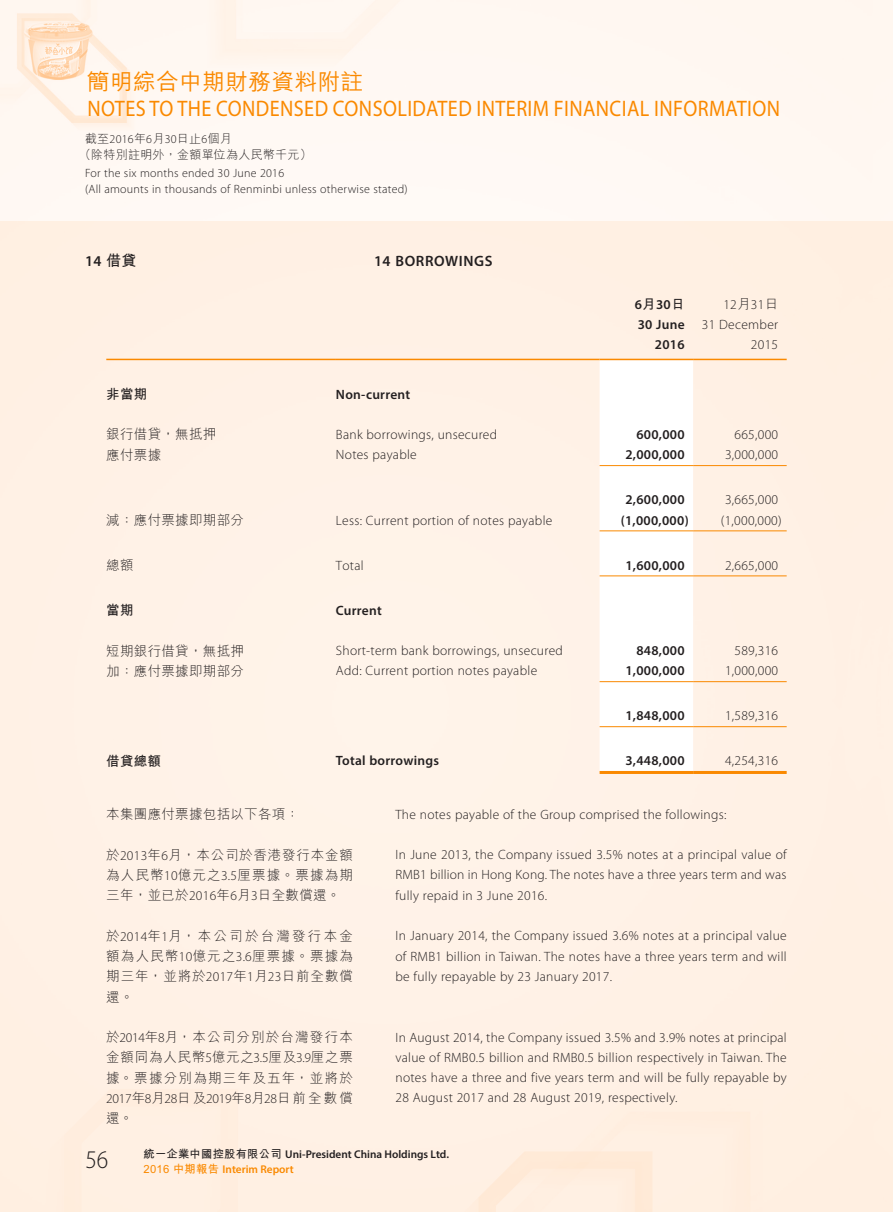
<style>
.page{position:relative;width:893px;height:1212px;background:#fff}
.page>*{position:absolute;margin:0;border:0;box-sizing:border-box;transform-origin:0 0}
.t1{font:300 semi-condensed 25.5px "Myriad Pro";color:#231f20}
.t2{font:22.5px "Myriad Pro";letter-spacing:.02em;color:#fa8900;scale:.9 1}
.t3{font:500 22.5px "M Hei HK";letter-spacing:.025em;color:#fa8900}
.t4{font:600 15px "Myriad Pro";color:#231f20}
.t5{font:300 13.5px/20.2px "Myriad Pro";letter-spacing:.02em;color:#231f20;text-align:justify}
.t6{font:300 13.5px/20.2px "M Hei HK";letter-spacing:.06em;color:#231f20;text-align:justify}
.t7{font:600 13.5px/20.2px "Myriad Pro";letter-spacing:.02em;color:#231f20;text-align:right}
.t8{font:300 13.5px "M Hei HK";letter-spacing:.02em;color:#231f20}
.t9{font:300 13.5px "Myriad Pro";letter-spacing:-.02em;color:#231f20}
.t10{font:700 13.5px "M Hei HK";letter-spacing:.02em;color:#231f20}
.t11{font:300 12px/16.5px "Myriad Pro";letter-spacing:.02em;color:#231f20}
.t12{font:300 12px/16.5px "M Hei HK";letter-spacing:.02em;color:#231f20}
.t13{font:600 11.25px "Myriad Pro";color:#231f20}
.t14{font:600 11.25px "Myriad Pro";color:#fa8900}
.s1{font-family:"Myriad Pro"}
.s2{font-family:"M Hei HK";font-weight:700}
.s3{font-family:"M Hei HK"}
</style>
<div class="page">
<div style="left:0;top:0;width:893px;height:221px;background:#fff8f3"></div>
<div style="left:0;top:221px;width:893px;height:991px;background:#fff1e5"></div>
<div style="left:600px;top:360px;width:93px;height:411px;background:#fff"></div>
<hr style="left:106px;top:359px;width:230px;height:1px;background:#fa8900">
<hr style="left:336px;top:359px;width:264px;height:1px;background:#fa8900">
<hr style="left:600px;top:359px;width:93px;height:1px;background:#fa8900">
<hr style="left:693px;top:359px;width:94px;height:1px;background:#fa8900">
<hr style="left:600px;top:465px;width:93px;height:1px;background:#fa8900">
<hr style="left:693px;top:465px;width:94px;height:1px;background:#fa8900">
<hr style="left:600px;top:530px;width:93px;height:1px;background:#fa8900">
<hr style="left:693px;top:530px;width:94px;height:1px;background:#fa8900">
<hr style="left:600px;top:575px;width:93px;height:1px;background:#fa8900">
<hr style="left:693px;top:575px;width:94px;height:1px;background:#fa8900">
<hr style="left:600px;top:681px;width:93px;height:1px;background:#fa8900">
<hr style="left:693px;top:681px;width:94px;height:1px;background:#fa8900">
<hr style="left:600px;top:726px;width:93px;height:1px;background:#fa8900">
<hr style="left:693px;top:726px;width:94px;height:1px;background:#fa8900">
<hr style="left:600px;top:771px;width:93px;height:3px;background:#fa8900">
<hr style="left:693px;top:771px;width:94px;height:3px;background:#fa8900">
<h2 class="t3" style="left:87px;top:66px;width:278px">簡明綜合中期財務資料附註</h2>
<h2 class="t2" style="left:87px;top:95px;width:771px">NOTES TO THE CONDENSED CONSOLIDATED INTERIM FINANCIAL INFORMATION</h2>
<p class="t12" style="left:79px;top:129px;width:234px;text-indent:6px">截至<span class="s1">2016</span>年<span class="s1">6</span>月<span class="s1">30</span>日止<span class="s1">6</span>個月<br>（除特別註明外，金額單位為人民幣千元）</p>
<p class="t11" style="left:85px;top:165px;width:324px">For the six months ended 30 June 2016<br>(All amounts in thousands of Renminbi unless otherwise stated)</p>
<p class="t4" style="left:85px;top:251px;width:53px">14 <span class="s2">借貸</span></p>
<p class="t4" style="left:374px;top:252px;width:42px">14 Borrowings</p>
<p class="t7" style="left:635px;top:294px;width:51px">6<span class="s2">月</span>30<span class="s2">日</span></p>
<p class="t5" style="left:723px;top:295px;width:56px">12<span class="s3">月</span>31<span class="s3">日</span></p>
<p class="t7" style="left:638px;top:314px;width:48px">30 June<br>2016</p>
<p class="t5" style="left:702px;top:315px;width:78px;text-align:right">31 December<br>2015</p>
<p class="t10" style="left:106px;top:384px;width:43px">非當期</p>
<p class="t7" style="left:336px;top:383px;width:76px">Non-current</p>
<p class="t6" style="left:106px;top:424px;width:112px">銀行借貸，無抵押</p>
<p class="t5" style="left:336px;top:425px;width:163px">Bank borrowings, unsecured</p>
<p class="t7" style="left:636px;top:424px;width:50px">600,000</p>
<p class="t5" style="left:734px;top:425px;width:45px">665,000</p>
<p class="t6" style="left:106px;top:444px;width:56px">應付票據</p>
<p class="t5" style="left:336px;top:445px;width:82px">Notes payable</p>
<p class="t7" style="left:625px;top:444px;width:61px">2,000,000</p>
<p class="t5" style="left:725px;top:445px;width:55px">3,000,000</p>
<p class="t7" style="left:625px;top:489px;width:61px">2,600,000</p>
<p class="t5" style="left:725px;top:490px;width:55px">3,665,000</p>
<p class="t8" style="left:106px;top:511px;width:139px">減：應付票據即期部分</p>
<p class="t5" style="left:336px;top:510px;width:218px">Less: Current portion of notes payable</p>
<p class="t7" style="left:621px;top:509px;width:69px">(1,000,000)</p>
<p class="t5" style="left:721px;top:510px;width:62px">(1,000,000)</p>
<p class="t6" style="left:106px;top:554px;width:29px">總額</p>
<p class="t5" style="left:336px;top:555px;width:29px">Total</p>
<p class="t7" style="left:625px;top:554px;width:61px">1,600,000</p>
<p class="t5" style="left:725px;top:555px;width:55px">2,665,000</p>
<p class="t10" style="left:106px;top:600px;width:29px">當期</p>
<p class="t7" style="left:336px;top:599px;width:47px">Current</p>
<p class="t8" style="left:106px;top:641px;width:139px">短期銀行借貸，無抵押</p>
<p class="t5" style="left:336px;top:641px;width:228px">Short-term bank borrowings, unsecured</p>
<p class="t7" style="left:636px;top:640px;width:50px">848,000</p>
<p class="t5" style="left:734px;top:641px;width:45px">589,316</p>
<p class="t8" style="left:106px;top:661px;width:139px">加：應付票據即期部分</p>
<p class="t5" style="left:336px;top:661px;width:203px">Add: Current portion notes payable</p>
<p class="t7" style="left:625px;top:660px;width:61px">1,000,000</p>
<p class="t5" style="left:725px;top:661px;width:55px">1,000,000</p>
<p class="t7" style="left:625px;top:705px;width:61px">1,848,000</p>
<p class="t5" style="left:725px;top:706px;width:55px">1,589,316</p>
<p class="t10" style="left:106px;top:751px;width:56px">借貸總額</p>
<p class="t7" style="left:336px;top:750px;width:105px">Total borrowings</p>
<p class="t7" style="left:625px;top:750px;width:61px">3,448,000</p>
<p class="t5" style="left:725px;top:751px;width:55px">4,254,316</p>
<p class="t8" style="left:106px;top:805px;width:194px">本集團應付票據包括以下各項：</p>
<p class="t6" style="left:106px;top:844px;width:248px">於<span class="s1">2013</span>年<span class="s1">6</span>月，本公司於香港發行本金額為人民幣<span class="s1">10</span>億元之<span class="s1">3.5</span>厘票據。票據為期三年，並已於<span class="s1">2016</span>年<span class="s1">6</span>月<span class="s1">3</span>日全數償還。</p>
<p class="t6" style="left:106px;top:925px;width:248px">於<span class="s1">2014</span>年<span class="s1">1</span>月，本公司於台灣發行本金額為人民幣<span class="s1">10</span>億元之<span class="s1">3.6</span>厘票據。票據為期三年，並將於<span class="s1">2017</span>年<span class="s1">1</span>月<span class="s1">23</span>日前全數償還。</p>
<p class="t6" style="left:106px;top:1026px;width:248px">於<span class="s1">2014</span>年<span class="s1">8</span>月，本公司分別於台灣發行本金額同為人民幣<span class="s1">5</span>億元之<span class="s1">3.5</span>厘及<span class="s1">3.9</span>厘之票據。票據分別為期三年及五年，並將於</p>
<p class="t9" style="left:106px;top:1091px;width:248px">2017<span class="s3">年</span>8<span class="s3">月</span>28<span class="s3">日及</span>2019<span class="s3">年</span>8<span class="s3">月</span>28<span class="s3">日前全數償</span></p>
<p class="t6" style="left:106px;top:1107px;width:28px">還。</p>
<p class="t5" style="left:395px;top:804px;width:332px">The notes payable of the Group comprised the followings:</p>
<p class="t5" style="left:395px;top:845px;width:393px">In June 2013, the Company issued 3.5% notes at a principal value of RMB1 billion in Hong Kong. The notes have a three years term and was fully repaid in 3 June 2016.</p>
<p class="t5" style="left:395px;top:926px;width:393px">In January 2014, the Company issued 3.6% notes at a principal value of RMB1 billion in Taiwan. The notes have a three years term and will be fully repayable by 23 January 2017.</p>
<p class="t5" style="left:395px;top:1027px;width:393px">In August 2014, the Company issued 3.5% and 3.9% notes at principal value of RMB0.5 billion and RMB0.5 billion respectively in Taiwan. The notes have a three and five years term and will be fully repayable by 28 August 2017 and 28 August 2019, respectively.</p>
<h1 class="t1" style="left:85px;top:1146px;width:24px">56</h1>
<p class="t13" style="left:144px;top:1147px;width:307px"><span class="s2">統一企業中國控股有限公司</span> Uni-President China Holdings Ltd.</p>
<p class="t14" style="left:144px;top:1162px;width:152px"><span class="s2">2016 中期報告</span> Interim Report</p>
</div>
